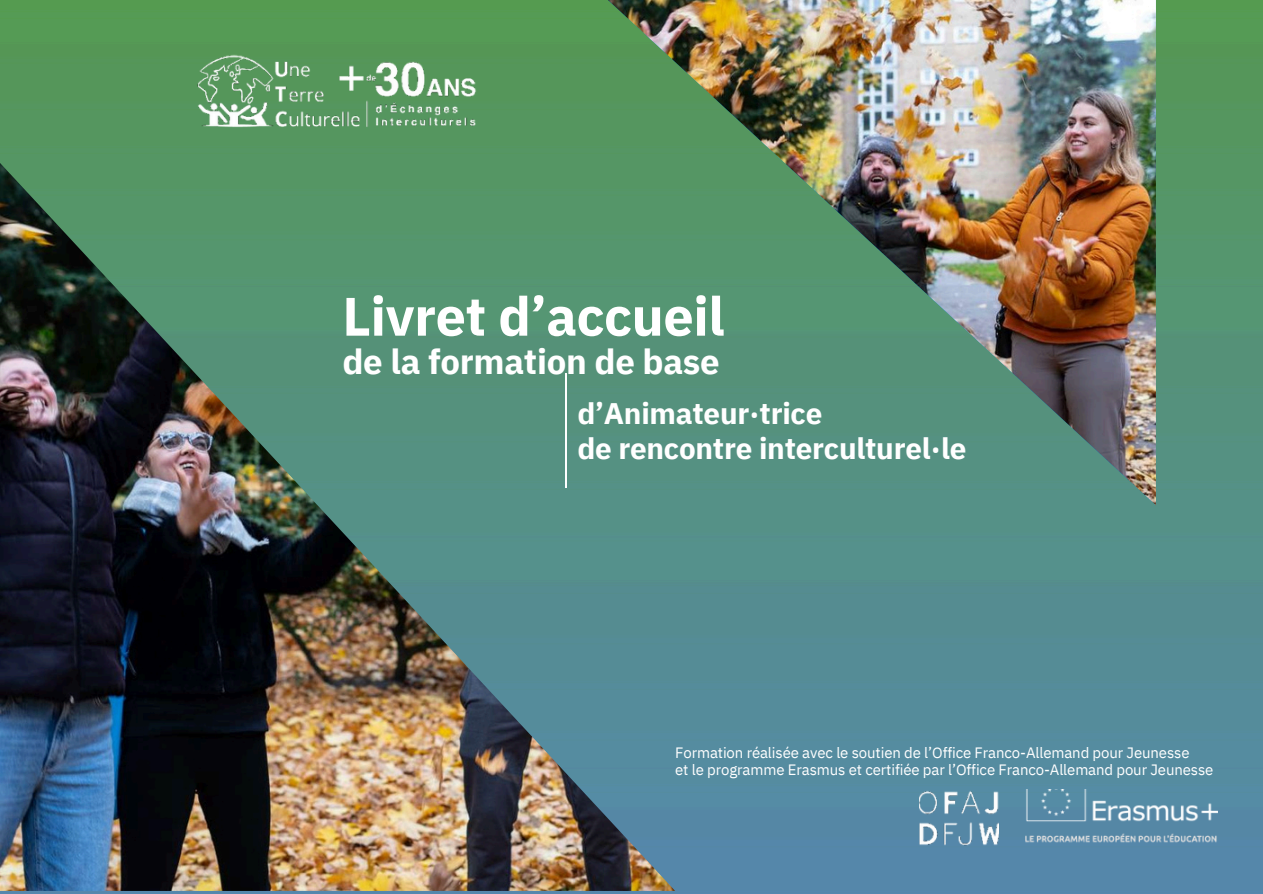
<style>
.page{position:relative;width:1263px;height:894px;background:#fff}
.page>*{position:absolute;margin:0;border:0;box-sizing:border-box;transform-origin:0 0}
.t1{font:700 54px "IBM Plex Sans";letter-spacing:-.01em;color:#fff}
.t2{font:700 34.8px "IBM Plex Sans";letter-spacing:-.01em;color:#fff}
.t3{font:700 29.7px/34.8px "IBM Plex Sans";letter-spacing:-.01em;color:#fff}
.t4{font:15px/16.8px "IBM Plex Sans";letter-spacing:-.01em;color:#fff}
</style>
<div class="page">
<img style="left:0;top:0;width:1263px;height:893px">
<img style="left:0;top:163px;width:675px;height:727px">
<img style="left:607px;top:0;width:548px;height:505px">
<img style="left:920px;top:788px;width:78px;height:58px">
<img style="left:134px;top:16px;width:407px;height:134px">
<hr style="left:565px;top:373px;width:2px;height:114px;background:#fff">
<img style="left:1025px;top:788px;width:192px;height:58px">
<p class="t1" style="left:342px;top:280px;width:384px">Livret d’accueil</p>
<p class="t2" style="left:342px;top:338px;width:379px">de la formation de base</p>
<p class="t3" style="left:577px;top:395px;width:390px">d’Animateur·trice<br>de rencontre interculturel·le</p>
<p class="t4" style="left:675px;top:744px;width:540px">Formation réalisée avec le soutien de l’Office Franco-Allemand pour Jeunesse<br>et le programme Erasmus et certifiée par l’Office Franco-Allemand pour Jeunesse</p>
</div>
